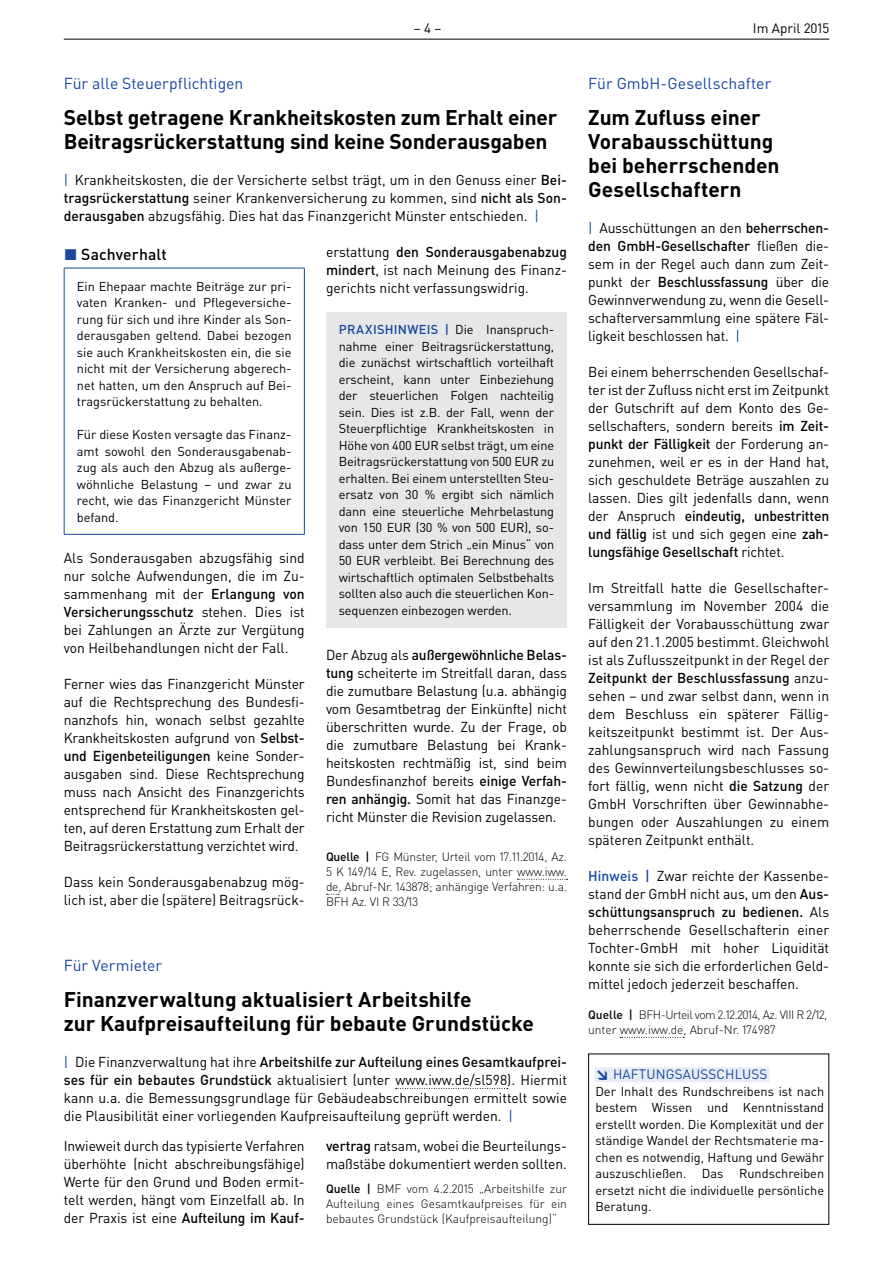
<style>
.page{position:relative;width:893px;height:1263px;background:#fff}
.page>*{position:absolute;margin:0;border:0;box-sizing:border-box;transform-origin:0 0}
.t1{font:700 21px/24px "DIN Pro";letter-spacing:-.005em;color:#000}
.t2{font:15.75px "DIN Pro";color:#17479e}
.t3{font:500 15.75px "DIN Pro";letter-spacing:.005em;color:#000}
.t4{font:14.25px/18px "DIN Pro";letter-spacing:-.005em;color:#000;text-align:justify}
.t5{font:13.5px "DIN Pro";letter-spacing:.01em;color:#17479e}
.t6{font:13.5px "DIN Pro";color:#000}
.t7{font:12.75px/16.5px "DIN Pro";color:#000;text-align:justify}
.t8{font:300 12px/15px "DIN Pro";letter-spacing:-.015em;color:#000;text-align:justify}
.s1{color:#17479e}
.s2{font-weight:500}
.s3{font-weight:500;color:#17479e}
.s4{font-weight:900}
</style>
<div class="page">
<hr style="left:64px;top:39px;width:765px;height:1px;background:#000">
<div style="left:595px;top:1067px;width:174px;height:15px;background:#e8edf5"></div>
<div style="left:588px;top:1053px;width:241px;height:172px;border:1px solid #000"></div>
<hr style="left:64px;top:268px;width:241px;height:1px;background:#17479e">
<hr style="left:64px;top:268px;width:1px;height:266px;background:#17479e">
<hr style="left:304px;top:268px;width:1px;height:266px;background:#17479e">
<hr style="left:64px;top:534px;width:241px;height:1px;background:#17479e">
<svg style="left:518px;top:879px;width:50px;height:1px"></svg>
<svg style="left:326px;top:894px;width:13px;height:1px"></svg>
<div style="left:326px;top:312px;width:241px;height:315px;background:#e6e7e8"></div>
<svg style="left:396px;top:1088px;width:112px;height:1px"></svg>
<svg style="left:620px;top:1037px;width:64px;height:1px"></svg>
<p class="t6" style="left:414px;top:19px;width:29px">– 4 –</p>
<p class="t6" style="left:753px;top:19px;width:78px">Im April 2015</p>
<p class="t2" style="left:64px;top:73px;width:181px">Für alle Steuerpflichtigen</p>
<h1 class="t1" style="left:64px;top:105px;width:495px">Selbst getragene Krankheitskosten zum Erhalt einer<br>Beitragsrückerstattung sind keine Sonderausgaben</h1>
<p class="t4" style="left:64px;top:171px;width:505px"><span class="s1">|</span> Krankheitskosten, die der Versicherte selbst trägt, um in den Genuss einer <span class="s2">Bei&shy;tragsrückerstattung</span> seiner Krankenversicherung zu kommen, sind <span class="s2">nicht als Son&shy;derausgaben</span> abzugsfähig. Dies hat das Finanzgericht Münster entschieden. <span class="s1">|</span></p>
<p class="t3" style="left:64px;top:243px;width:104px"><span class="s1">◼</span> Sachverhalt</p>
<p class="t7" style="left:77px;top:277px;width:216px">Ein Ehepaar machte Beiträge zur pri&shy;vaten Kranken- und Pflegeversiche&shy;rung für sich und ihre Kinder als Son&shy;derausgaben geltend. Dabei bezogen sie auch Krankheitskosten ein, die sie nicht mit der Versicherung abgerech&shy;net hatten, um den Anspruch auf Bei&shy;tragsrückerstattung zu behalten.</p>
<p class="t7" style="left:77px;top:426px;width:216px">Für diese Kosten versagte das Finanz&shy;amt sowohl den Sonderausgabenab&shy;zug als auch den Abzug als außerge&shy;wöhnliche Belastung – und zwar zu recht, wie das Finanzgericht Münster befand.</p>
<p class="t4" style="left:64px;top:548px;width:242px">Als Sonderausgaben abzugsfähig sind nur solche Aufwendungen, die im Zu&shy;sammenhang mit der <span class="s2">Erlangung von Versicherungsschutz</span> stehen. Dies ist bei Zahlungen an Ärzte zur Vergütung von Heilbehandlungen nicht der Fall.</p>
<p class="t4" style="left:64px;top:674px;width:242px">Ferner wies das Finanzgericht Münster auf die Rechtsprechung des Bundesfi&shy;nanzhofs hin, wonach selbst gezahlte Krankheitskosten aufgrund von <span class="s2">Selbst&shy;und Eigenbeteiligungen</span> keine Sonder&shy;ausgaben sind. Diese Rechtsprechung muss nach Ansicht des Finanzgerichts entsprechend für Krankheitskosten gel&shy;ten, auf deren Erstattung zum Erhalt der Beitragsrückerstattung verzichtet wird.</p>
<p class="t4" style="left:64px;top:872px;width:242px">Dass kein Sonderausgabenabzug mög&shy;lich ist, aber die (spätere) Beitragsrück-</p>
<p class="t4" style="left:326px;top:242px;width:242px">erstattung <span class="s2">den Sonderausgabenabzug mindert</span>, ist nach Meinung des Finanz&shy;gerichts nicht verfassungswidrig.</p>
<p class="t7" style="left:339px;top:321px;width:217px"><span class="s3">PRAXISHINWEIS |</span> Die Inanspruch&shy;nahme einer Beitragsrückerstattung, die zunächst wirtschaftlich vorteilhaft erscheint, kann unter Einbeziehung der steuerlichen Folgen nachteilig sein. Dies ist z.B. der Fall, wenn der Steuerpflichtige Krankheitskosten in Höhe von 400 EUR selbst trägt, um eine Beitragsrückerstattung von 500 EUR zu erhalten. Bei einem unterstellten Steu&shy;ersatz von 30 % ergibt sich nämlich dann eine steuerliche Mehrbelastung von 150 EUR (30 % von 500 EUR), so&shy;dass unter dem Strich „ein Minus“ von 50 EUR verbleibt. Bei Berechnung des wirtschaftlich optimalen Selbstbehalts sollten also auch die steuerlichen Kon&shy;sequenzen einbezogen werden.</p>
<p class="t4" style="left:326px;top:645px;width:242px">Der Abzug als <span class="s2">außergewöhnliche Belas&shy;tung</span> scheiterte im Streitfall daran, dass die zumutbare Belastung (u.a. abhängig vom Gesamtbetrag der Einkünfte) nicht überschritten wurde. Zu der Frage, ob die zumutbare Belastung bei Krank&shy;heitskosten rechtmäßig ist, sind beim Bundesfinanzhof bereits <span class="s2">einige Verfah&shy;ren anhängig.</span> Somit hat das Finanzge&shy;richt Münster die Revision zugelassen.</p>
<p class="t8" style="left:326px;top:849px;width:242px"><span class="s2">Quelle |</span> FG Münster, Urteil vom 17.11.2014, Az.<br>5 K 149/14 E, Rev. zugelassen, unter www.iww. de, Abruf-Nr. 143878; anhängige Verfahren: u.a.<br>BFH Az. VI R 33/13</p>
<p class="t2" style="left:64px;top:955px;width:100px">Für Vermieter</p>
<h1 class="t1" style="left:64px;top:987px;width:472px">Finanzverwaltung aktualisiert Arbeitshilfe<br>zur Kaufpreisaufteilung für bebaute Grundstücke</h1>
<p class="t4" style="left:64px;top:1053px;width:505px"><span class="s1">|</span> Die Finanzverwaltung hat ihre <span class="s2">Arbeitshilfe zur Aufteilung eines Gesamtkaufprei&shy;ses für ein bebautes Grundstück</span> aktualisiert (unter www.iww.de/sl598). Hiermit kann u.a. die Bemessungsgrundlage für Gebäudeabschreibungen ermittelt sowie die Plausibilität einer vorliegenden Kaufpreisaufteilung geprüft werden. <span class="s1">|</span></p>
<p class="t4" style="left:64px;top:1137px;width:242px">Inwieweit durch das typisierte Verfahren überhöhte (nicht abschreibungsfähige)<br>Werte für den Grund und Boden ermit&shy;telt werden, hängt vom Einzelfall ab. In der Praxis ist eine <span class="s2">Aufteilung im Kauf-</span></p>
<p class="t4" style="left:326px;top:1137px;width:242px"><span class="s2">vertrag</span> ratsam, wobei die Beurteilungs&shy;maßstäbe dokumentiert werden sollten.</p>
<p class="t8" style="left:326px;top:1181px;width:242px"><span class="s2">Quelle |</span> BMF vom 4.2.2015 „Arbeitshilfe zur Aufteilung eines Gesamtkaufpreises für ein bebautes Grundstück (Kaufpreisaufteilung)“</p>
<p class="t2" style="left:588px;top:73px;width:185px">Für GmbH-Gesellschafter</p>
<h1 class="t1" style="left:588px;top:105px;width:193px">Zum Zufluss einer<br>Vorabausschüttung bei beherrschenden<br>Gesellschaftern</h1>
<p class="t4" style="left:588px;top:219px;width:242px"><span class="s1">|</span> Ausschüttungen an den <span class="s2">beherrschen&shy;den GmbH-Gesellschafter</span> fließen die&shy;sem in der Regel auch dann zum Zeit&shy;punkt der <span class="s2">Beschlussfassung</span> über die Gewinnverwendung zu, wenn die Gesell&shy;schafterversammlung eine spätere Fäl&shy;ligkeit beschlossen hat. <span class="s1">|</span></p>
<p class="t4" style="left:588px;top:363px;width:242px">Bei einem beherrschenden Gesellschaf&shy;ter ist der Zufluss nicht erst im Zeitpunkt der Gutschrift auf dem Konto des Ge&shy;sellschafters, sondern bereits <span class="s2">im Zeit&shy;punkt der Fälligkeit</span> der Forderung an&shy;zunehmen, weil er es in der Hand hat, sich geschuldete Beträge auszahlen zu lassen. Dies gilt jedenfalls dann, wenn der Anspruch <span class="s2">eindeutig, unbestritten und fällig</span> ist und sich gegen eine <span class="s2">zah&shy;lungsfähige Gesellschaft</span> richtet.</p>
<p class="t4" style="left:588px;top:579px;width:242px">Im Streitfall hatte die Gesellschafter&shy;versammlung im November 2004 die Fälligkeit der Vorabausschüttung zwar auf den 21.1.2005 bestimmt. Gleichwohl ist als Zuflusszeitpunkt in der Regel der <span class="s2">Zeitpunkt der Beschlussfassung</span> anzu&shy;sehen – und zwar selbst dann, wenn in dem Beschluss ein späterer Fällig&shy;keitszeitpunkt bestimmt ist. Der Aus&shy;zahlungsanspruch wird nach Fassung des Gewinnverteilungsbeschlusses so&shy;fort fällig, wenn nicht <span class="s2">die Satzung</span> der GmbH Vorschriften über Gewinnabhe&shy;bungen oder Auszahlungen zu einem späteren Zeitpunkt enthält.</p>
<p class="t4" style="left:588px;top:867px;width:242px"><span class="s3">Hinweis |</span> Zwar reichte der Kassenbe&shy;stand der GmbH nicht aus, um den <span class="s2">Aus&shy;schüttungsanspruch zu bedienen.</span> Als beherrschende Gesellschafterin einer Tochter-GmbH mit hoher Liquidität konnte sie sich die erforderlichen Geld&shy;mittel jedoch jederzeit beschaffen.</p>
<p class="t8" style="left:588px;top:1007px;width:241px"><span class="s2">Quelle |</span> BFH-Urteil vom 2.12.2014, Az. VIII R 2/12, unter www.iww.de, Abruf-Nr. 174987</p>
<p class="t5" style="left:595px;top:1065px;width:173px"><span class="s4">↘</span> HAFTUNGSAUSSCHLUSS</p>
<p class="t7" style="left:595px;top:1082px;width:230px">Der Inhalt des Rundschreibens ist nach bestem Wissen und Kenntnisstand erstellt worden. Die Komplexität und der ständige Wandel der Rechtsmaterie ma&shy;chen es notwendig, Haftung und Gewähr auszuschließen. Das Rundschreiben ersetzt nicht die individuelle persönliche Beratung.</p>
</div>
